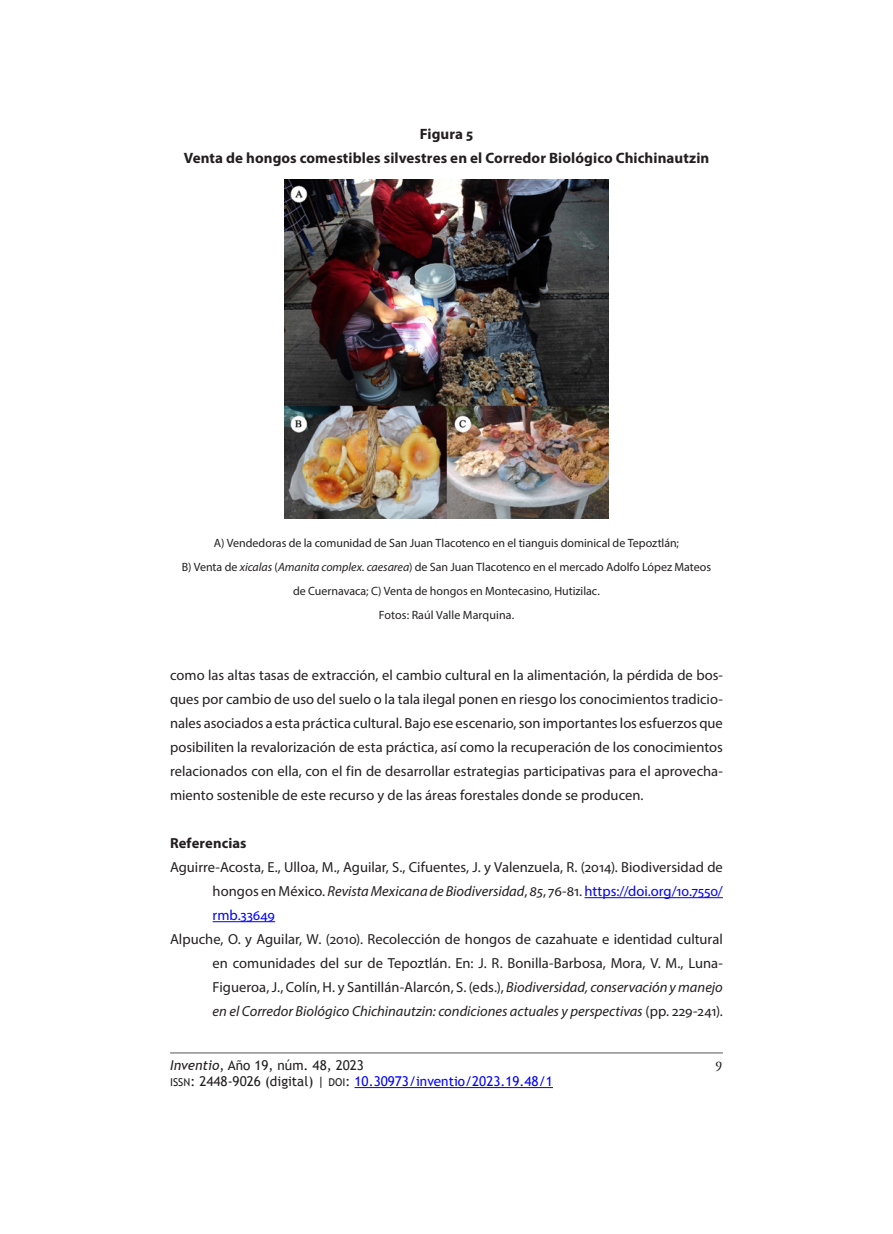
<style>
.page{position:relative;width:893px;height:1234px;background:#fff}
.page>*{position:absolute;margin:0;border:0;box-sizing:border-box;transform-origin:0 0}
.cabeza_figura{font:700 15px "Myriad Pro";letter-spacing:.005em;color:#231f20}
.referencias{font:14.55px/24px "Myriad Pro";color:#231f20;text-align:justify}
.txt_primero{font:14.55px/24px "Myriad Pro";letter-spacing:.005em;color:#231f20;text-align:justify}
.subtítulo{font:700 14.55px "Myriad Pro";letter-spacing:.005em;color:#231f20}
.t1{font:14.25px "Baker Signet BT";color:#231f20}
.t2{font:13.5px "Trebuchet MS";color:#00f}
.t3{font:13.5px "Trebuchet MS";color:#231f20}
.fuente_figura{font:12px "Myriad Pro";color:#231f20}
.s1{font-style:italic}
.s2{color:#00f}
.s3{font-family:"Trebuchet MS SC800";font-size:10.8px;color:#231f20}
.s4{color:#231f20}
</style>
<div class="page">
<hr style="left:355px;top:1086px;width:198px;height:1px;background:#00f">
<hr style="left:170px;top:1052px;width:553px;height:1px;background:#57585a">
<hr style="left:584px;top:897px;width:139px;height:1px;background:#00f">
<hr style="left:213px;top:921px;width:62px;height:1px;background:#00f">
<img style="left:285px;top:180px;width:323px;height:338px">
<p class="cabeza_figura" style="left:420px;top:124px;width:55px">Figura 5</p>
<p class="cabeza_figura" style="left:184px;top:148px;width:527px">Venta de hongos comestibles silvestres en el Corredor Biológico Chichinautzin</p>
<p class="fuente_figura" style="left:214px;top:535px;width:467px">A) Vendedoras de la comunidad de San Juan Tlacotenco en el tianguis dominical de Tepoztlán;</p>
<p class="fuente_figura" style="left:182px;top:559px;width:531px">B) Venta de <span class="s1">xicalas</span> (<span class="s1">Amanita complex. caesarea</span>) de San Juan Tlacotenco en el mercado Adolfo López Mateos</p>
<p class="fuente_figura" style="left:293px;top:583px;width:308px">de Cuernavaca; C) Venta de hongos en Montecasino, Hutizilac.</p>
<p class="fuente_figura" style="left:379px;top:607px;width:137px">Fotos: Raúl Valle Marquina.</p>
<p class="txt_primero" style="left:170px;top:662px;width:554px">como las altas tasas de extracción, el cambio cultural en la alimentación, la pérdida de bos&shy;ques por cambio de uso del suelo o la tala ilegal ponen en riesgo los conocimientos tradicio&shy;nales asociados a esta práctica cultural. Bajo ese escenario, son importantes los esfuerzos que posibiliten la revalorización de esta práctica, así como la recuperación de los conocimientos relacionados con ella, con el fin de desarrollar estrategias participativas para el aprovecha&shy;miento sostenible de este recurso y de las áreas forestales donde se producen.</p>
<p class="subtítulo" style="left:170px;top:833px;width:78px">Referencias</p>
<p class="referencias" style="left:213px;top:854px;width:512px;text-indent:-43px">Aguirre-Acosta, E., Ulloa, M., Aguilar, S., Cifuentes, J. y Valenzuela, R. (2014). Biodiversidad de hongos en México. <span class="s1">Revista Mexicana de Biodiversidad</span>, <span class="s1">85</span>, 76-81. <span class="s2">https://doi.org/10.7550/ rmb.33649</span></p>
<p class="referencias" style="left:213px;top:926px;width:512px;text-indent:-43px">Alpuche, O. y Aguilar, W. (2010). Recolección de hongos de cazahuate e identidad cultural en comunidades del sur de Tepoztlán. En: J. R. Bonilla-Barbosa, Mora, V. M., Luna-Figueroa, J., Colín, H. y Santillán-Alarcón, S. (eds.), <span class="s1">Biodiversidad, conservación y manejo en el Corredor Biológico Chichinautzin: condiciones actuales y perspectivas</span> (pp. 229-241).</p>
<p class="t3" style="left:170px;top:1056px;width:195px"><span class="s1">Inventio</span>, Año 19, núm. 48, 2023</p>
<p class="t1" style="left:715px;top:1057px;width:9px">9</p>
<p class="t2" style="left:170px;top:1072px;width:384px"><span class="s3">ISSN</span><span class="s4">: 2448-9026 (digital) |</span> <span class="s3">DOI</span><span class="s4">:</span> 10.30973/inventio/2023.19.48/1</p>
</div>
